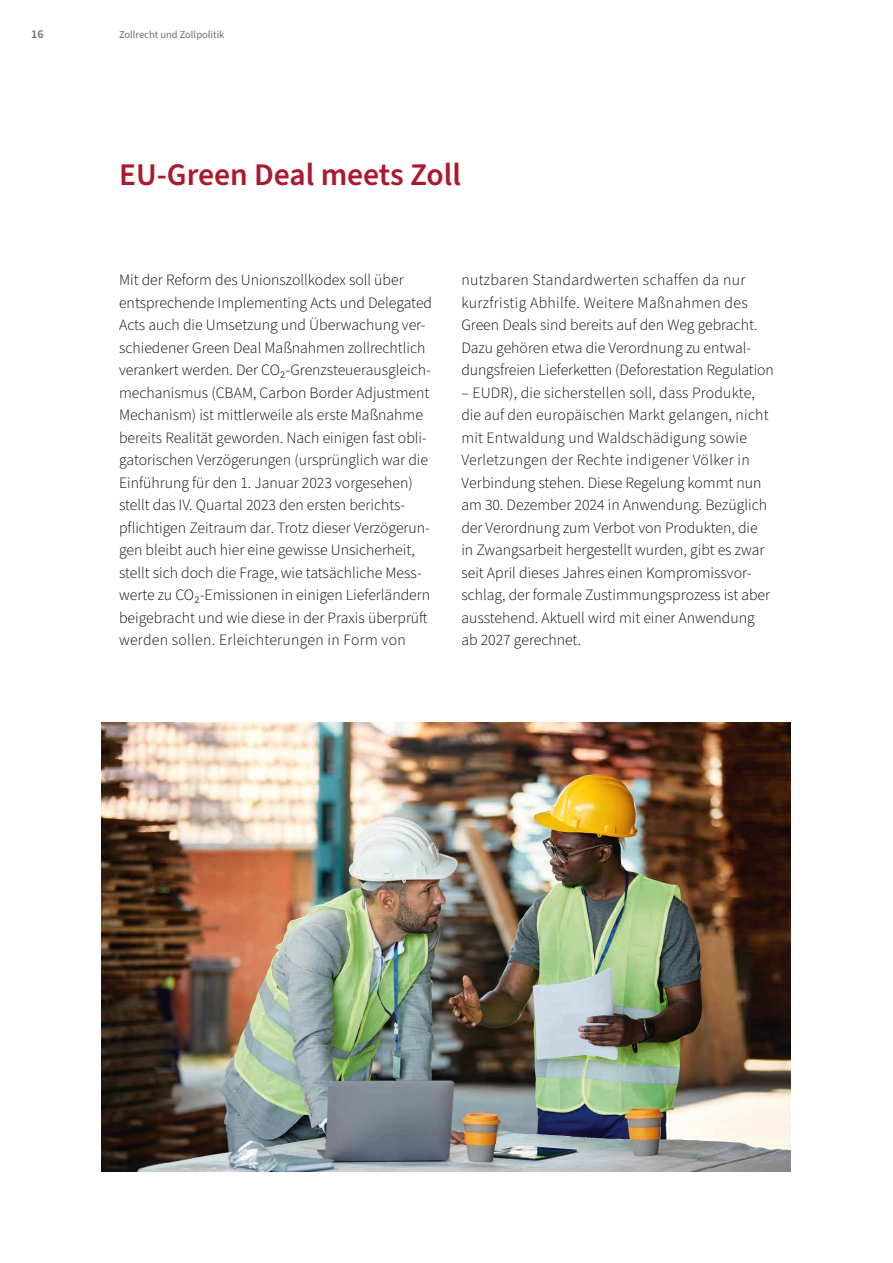
<style>
.page{position:relative;width:893px;height:1263px;background:#fff}
.page>*{position:absolute;margin:0;border:0;box-sizing:border-box;transform-origin:0 0}
.t1{font:600 31.5px "Source Sans Pro";color:#ac182d}
.t2{font:300 15.75px/22.5px "Source Sans Pro";color:#000}
.t3{font:600 12px "Source Sans Pro";color:#706f6f}
.t4{font:10.5px "Source Sans Pro";color:#706f6f}
</style>
<div class="page">
<img style="left:102px;top:723px;width:689px;height:448px">
<p class="t3" style="left:31px;top:26px;width:14px">16</p>
<p class="t4" style="left:119px;top:27px;width:107px">Zollrecht und Zollpolitik</p>
<h1 class="t1" style="left:119px;top:154px;width:343px">EU-Green Deal meets Zoll</h1>
<p class="t2" style="left:119px;top:269px;width:315px">Mit der Reform des Unionszollkodex soll über entsprechende Implementing Acts und Delegated Acts auch die Umsetzung und Überwachung ver&shy;schiedener Green Deal Maßnahmen zollrechtlich verankert werden. Der CO₂-Grenzsteuerausgleich&shy;mechanismus (CBAM, Carbon Border Adjustment Mechanism) ist mittlerweile als erste Maßnahme bereits Realität geworden. Nach einigen fast obli&shy;gatorischen Verzögerungen (ursprünglich war die Einführung für den 1. Januar 2023 vorgesehen) stellt das IV. Quartal 2023 den ersten berichts&shy;pflichtigen Zeitraum dar. Trotz dieser Verzögerun&shy;gen bleibt auch hier eine gewisse Unsicherheit, stellt sich doch die Frage, wie tatsächliche Mess&shy;werte zu CO₂-Emissionen in einigen Lieferländern beigebracht und wie diese in der Praxis überprüft werden sollen. Erleichterungen in Form von</p>
<p class="t2" style="left:461px;top:269px;width:314px">nutzbaren Standardwerten schaffen da nur kurzfristig Abhilfe. Weitere Maßnahmen des Green Deals sind bereits auf den Weg gebracht.<br>Dazu gehören etwa die Verordnung zu entwal&shy;dungsfreien Lieferketten (Deforestation Regulation</p>
<p class="t2" style="left:461px;top:382px;width:310px">– EUDR), die sicherstellen soll, dass Produkte, die auf den europäischen Markt gelangen, nicht mit Entwaldung und Waldschädigung sowie Verletzungen der Rechte indigener Völker in Verbindung stehen. Diese Regelung kommt nun am 30. Dezember 2024 in Anwendung. Bezüglich der Verordnung zum Verbot von Produkten, die in Zwangsarbeit hergestellt wurden, gibt es zwar seit April dieses Jahres einen Kompromissvor&shy;schlag, der formale Zustimmungsprozess ist aber ausstehend. Aktuell wird mit einer Anwendung ab 2027 gerechnet.</p>
</div>
